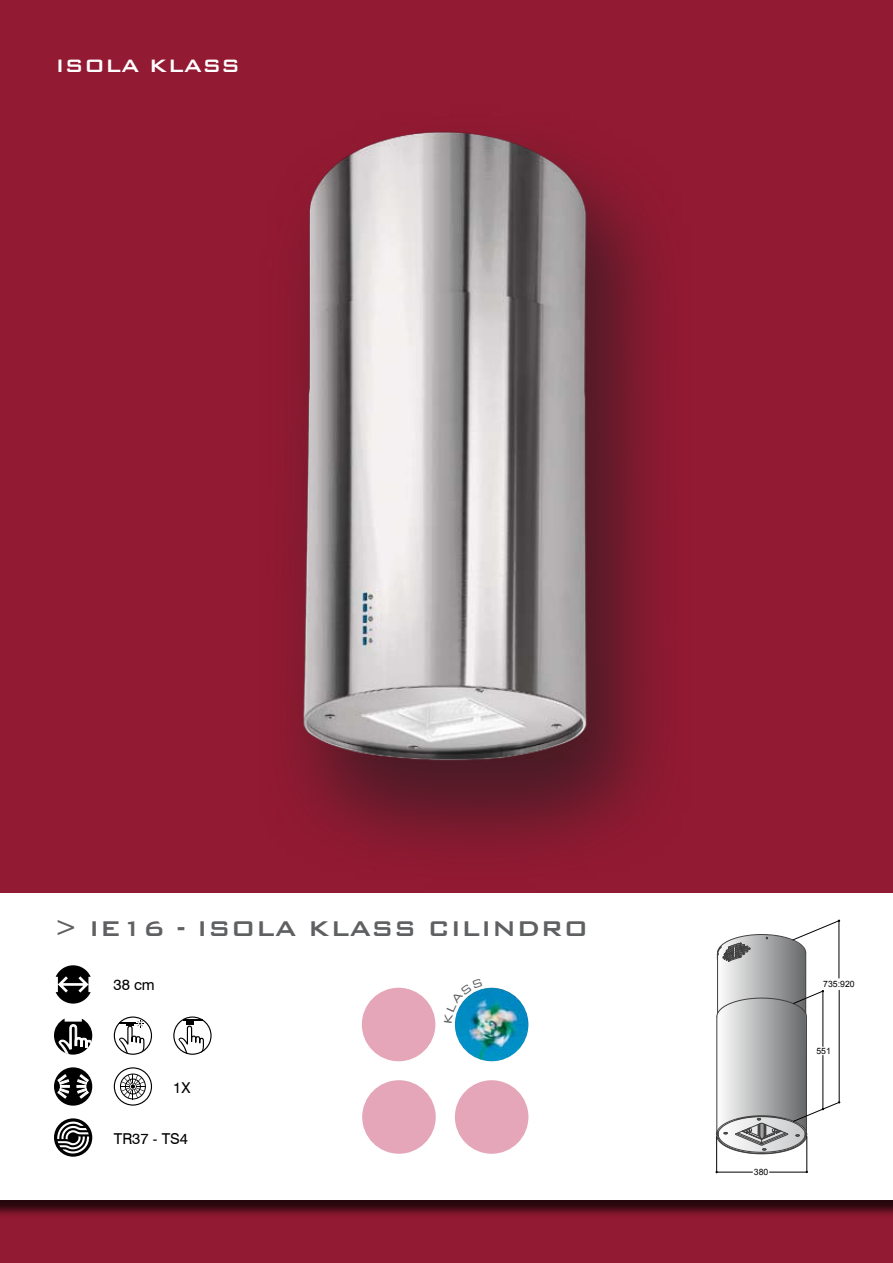
<style>
.page{position:relative;width:893px;height:1263px;background:#921a32}
.page>*{position:absolute;margin:0;border:0;box-sizing:border-box;transform-origin:0 0}
.t1{font:500 28.5px "Bank Gothic BT";color:#5f6062}
.t2{font:500 24px "Bank Gothic BT";letter-spacing:-.01em;color:#fff}
.t3{font:15px "Swiss 721 BT";color:#000}
.t4{font:8.7px "Arial";color:#000}
</style>
<div class="page">
<div style="left:0;top:894px;width:893px;height:324px;background:#000;opacity:.75"></div>
<div style="left:0;top:893px;width:893px;height:306px;background:#fff"></div>
<img style="left:293px;top:131px;width:364px;height:719px">
<svg style="left:56px;top:965px;width:35px;height:38px"></svg>
<svg style="left:54px;top:1018px;width:38px;height:36px"></svg>
<div style="left:54px;top:1067px;width:38px;height:39px;background:#000;border-radius:50%"></div>
<svg style="left:77px;top:1074px;width:12px;height:24px"></svg>
<svg style="left:58px;top:1074px;width:11px;height:24px"></svg>
<svg style="left:54px;top:1118px;width:38px;height:39px"></svg>
<svg style="left:57px;top:1121px;width:32px;height:32px"></svg>
<svg style="left:173px;top:1016px;width:39px;height:39px"></svg>
<svg style="left:114px;top:1016px;width:38px;height:39px"></svg>
<svg style="left:114px;top:1067px;width:38px;height:38px"></svg>
<div style="left:361px;top:987px;width:75px;height:75px;background:#e4a6b8;border-radius:50%"></div>
<div style="left:360px;top:986px;width:77px;height:77px;border:2px solid #fff;border-radius:50%"></div>
<div style="left:361px;top:1079px;width:75px;height:75px;background:#e4a6b8;border-radius:50%"></div>
<div style="left:361px;top:1079px;width:76px;height:76px;border:2px solid #fff;border-radius:50%"></div>
<div style="left:454px;top:1079px;width:75px;height:75px;background:#e4a6b8;border-radius:50%"></div>
<div style="left:453px;top:1079px;width:77px;height:76px;border:2px solid #fff;border-radius:50%"></div>
<img style="left:454px;top:987px;width:75px;height:75px;border-radius:50%">
<div style="left:453px;top:986px;width:77px;height:77px;border:2px solid #fff;border-radius:50%"></div>
<hr style="left:716px;top:1137px;width:1px;height:35px;background:#000">
<hr style="left:806px;top:1136px;width:1px;height:36px;background:#000">
<hr style="left:769px;top:1172px;width:37px;height:1px;background:#000">
<hr style="left:717px;top:1172px;width:35px;height:1px;background:#000">
<svg style="left:716px;top:919px;width:124px;height:235px"></svg>
<svg style="left:453px;top:987px;width:30px;height:36px"></svg>
<p class="t2" style="left:55px;top:53px;width:186px">ISOLA KLASS</p>
<p class="t1" style="left:54px;top:913px;width:536px">&gt; IE16 - ISOLA KLASS CILINDRO</p>
<p class="t3" style="left:114px;top:975px;width:43px">38 cm</p>
<p class="t3" style="left:173px;top:1078px;width:19px">1X</p>
<p class="t3" style="left:114px;top:1129px;width:76px">TR37 - TS4</p>
<p class="t4" style="left:754px;top:1166px;width:16px">380</p>
<p class="t4" style="left:823px;top:978px;width:33px">735:920</p>
<p class="t4" style="left:816px;top:1045px;width:16px">551</p>
</div>
